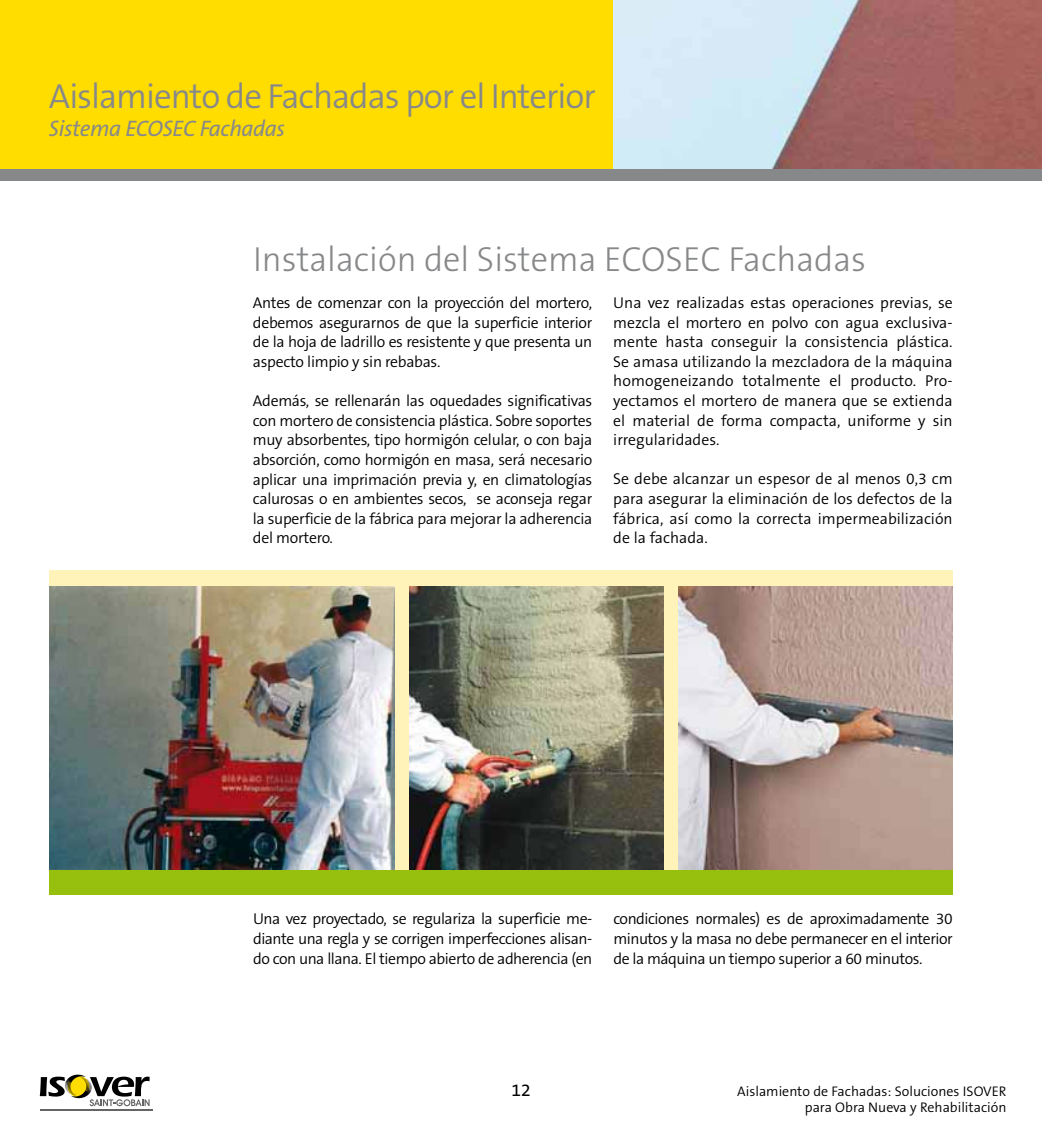
<style>
.page{position:relative;width:1042px;height:1141px;background:#fff}
.page>*{position:absolute;margin:0;border:0;box-sizing:border-box;transform-origin:0 0}
.t1{font:300 35px "The Sans B3";color:#87888a}
.t2{font:300 35px "The Sans B4";letter-spacing:-.03em;color:#87888a}
.t3{font:italic 22.57px "The Sans B5 Plain";letter-spacing:-.02em;color:#87888a}
.t4{font:17.5px "The Sans B5 Plain";color:#000}
.t5{font:300 15.75px/19.6px "The Sans B4";letter-spacing:-.02em;color:#000;text-align:justify}
.t6{font:300 14px/15.8px "The Sans B4";color:#000;text-align:right}
</style>
<div class="page">
<svg style="left:40px;top:1074px;width:110px;height:32px"></svg>
<hr style="left:40px;top:1109px;width:112px;height:1px;background:#646567">
<div style="left:0;top:0;width:613px;height:169px;background:#fd0"></div>
<div style="left:50px;top:570px;width:902px;height:320px;background:#fff3ba"></div>
<img style="left:50px;top:587px;width:345px;height:283px">
<img style="left:678px;top:587px;width:274px;height:283px">
<img style="left:410px;top:587px;width:253px;height:283px">
<div style="left:50px;top:870px;width:902px;height:25px;background:#97bf0d"></div>
<img style="left:613px;top:0;width:429px;height:169px">
<div style="left:0;top:169px;width:1042px;height:12px;background:#87888a"></div>
<h1 class="t2" style="left:49px;top:80px;width:548px">Aislamiento de Fachadas por el Interior</h1>
<h2 class="t3" style="left:49px;top:118px;width:238px">Sistema ECOSEC Fachadas</h2>
<h1 class="t1" style="left:253px;top:244px;width:614px">Instalación del Sistema ECOSEC Fachadas</h1>
<p class="t5" style="left:253px;top:294px;width:341px">Antes de comenzar con la proyección del mortero, debemos asegurarnos de que la superficie interior de la hoja de ladrillo es resistente y que presenta un aspecto limpio y sin rebabas.</p>
<p class="t5" style="left:253px;top:392px;width:341px">Además, se rellenarán las oquedades significativas con mortero de consistencia plástica. Sobre soportes muy absorbentes, tipo hormigón celular, o con baja absorción, como hormigón en masa, será necesario aplicar una imprimación previa y, en climatologías calurosas o en ambientes secos, se aconseja regar la superficie de la fábrica para mejorar la adherencia del mortero.</p>
<p class="t5" style="left:613px;top:294px;width:341px">Una vez realizadas estas operaciones previas, se mezcla el mortero en polvo con agua exclusiva&shy;mente hasta conseguir la consistencia plástica.<br>Se amasa utilizando la mezcladora de la máquina homogeneizando totalmente el producto. Pro&shy;yectamos el mortero de manera que se extienda el material de forma compacta, uniforme y sin irregularidades.</p>
<p class="t5" style="left:613px;top:470px;width:341px">Se debe alcanzar un espesor de al menos 0,3 cm para asegurar la eliminación de los defectos de la fábrica, así como la correcta impermeabilización de la fachada.</p>
<p class="t5" style="left:253px;top:910px;width:341px">Una vez proyectado, se regulariza la superficie me&shy;diante una regla y se corrigen imperfecciones alisan&shy;do con una llana. El tiempo abierto de adherencia (en</p>
<p class="t5" style="left:613px;top:910px;width:341px">condiciones normales) es de aproximadamente 30 minutos y la masa no debe permanecer en el interior de la máquina un tiempo superior a 60 minutos.</p>
<p class="t4" style="left:511px;top:1082px;width:21px">12</p>
<p class="t6" style="left:737px;top:1084px;width:271px">Aislamiento de Fachadas: Soluciones ISOVER para Obra Nueva y Rehabilitación</p>
</div>
